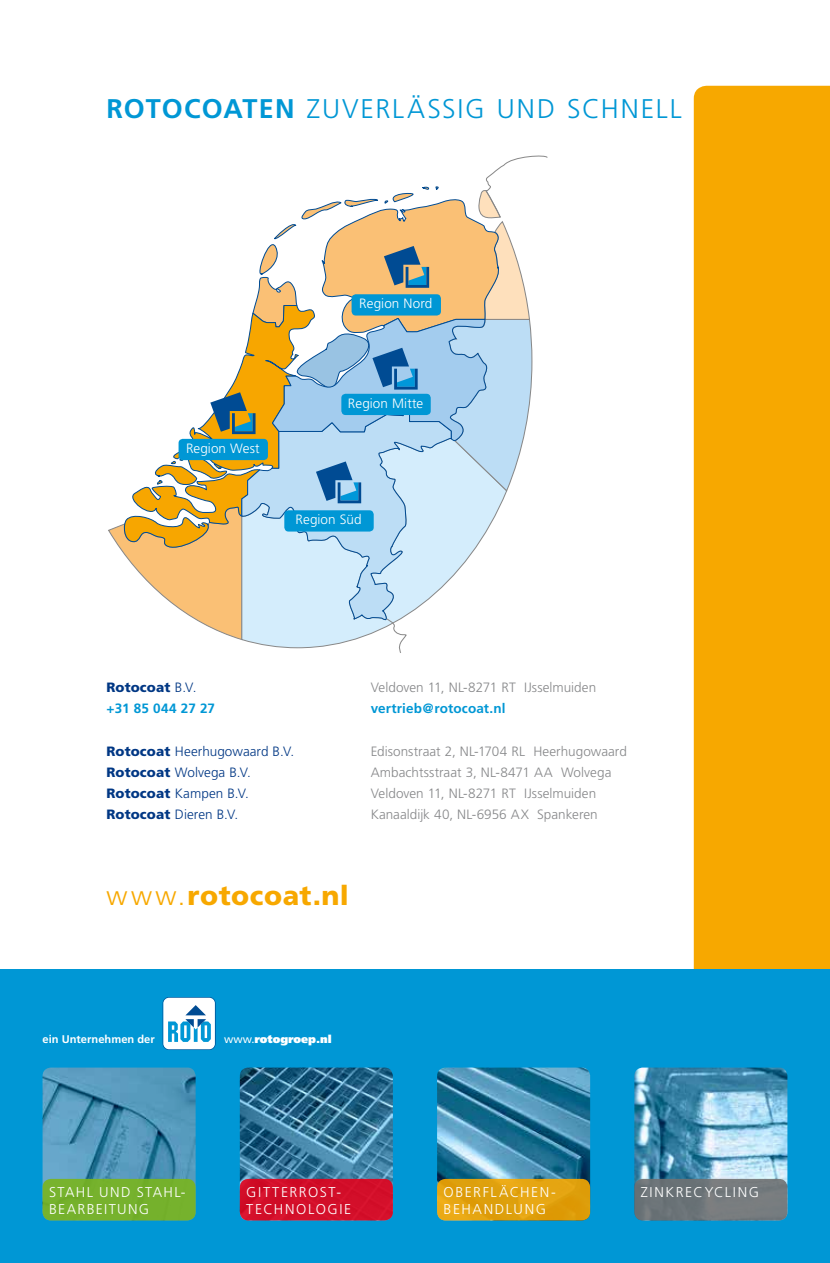
<style>
.page{position:relative;width:830px;height:1263px;background:#fff}
.page>*{position:absolute;margin:0;border:0;box-sizing:border-box;transform-origin:0 0}
.t1{font:300 27px "Frutiger";letter-spacing:.07em;color:#0097d5}
.t2{font:900 27px "Frutiger";letter-spacing:.02em;color:#f7a800}
.t3{font:300 14.25px/17.1px "Frutiger";letter-spacing:.105em;color:#fff}
.t4{font:300 13.5px "Frutiger";letter-spacing:.005em;color:#87888a}
.t5{font:300 13.5px "Frutiger";letter-spacing:.005em;color:#003784}
.t6{font:300 13.5px "Frutiger";letter-spacing:.005em;color:#fff}
.t7{font:700 13.5px "Frutiger";letter-spacing:.01em;color:#0097d5}
.t8{font:900 13.5px "Frutiger";letter-spacing:.01em;color:#003784}
.t9{font:700 11.1px "Frutiger";color:#fff}
.t10{font:900 11.1px "Frutiger";color:#fff}
.s1{font-weight:700}
.s2{font-weight:300}
.s3{font-weight:900}
.s4{font-weight:400}
</style>
<div class="page">
<div style="left:693px;top:86px;width:136px;height:883px;background:#f7a800"></div>
<div style="left:0;top:969px;width:829px;height:294px;background:#0097d5"></div>
<svg style="left:108px;top:155px;width:440px;height:498px"></svg>
<img style="left:43px;top:1067px;width:152px;height:153px">
<div style="left:43px;top:1179px;width:152px;height:41px;background:#76b22d;border-radius:9px"></div>
<img style="left:240px;top:1067px;width:152px;height:153px">
<div style="left:240px;top:1179px;width:152px;height:41px;background:#d30e29;border-radius:9px"></div>
<img style="left:437px;top:1067px;width:153px;height:153px">
<div style="left:437px;top:1179px;width:153px;height:41px;background:#dfa00d;border-radius:9px"></div>
<img style="left:634px;top:1067px;width:153px;height:153px">
<div style="left:634px;top:1179px;width:153px;height:41px;background:#71787c;border-radius:9px"></div>
<div style="left:284px;top:510px;width:89px;height:21px;background:#0097d5;border-radius:4px"></div>
<div style="left:341px;top:394px;width:89px;height:21px;background:#0097d5;border-radius:4px"></div>
<div style="left:351px;top:294px;width:90px;height:21px;background:#0097d5;border-radius:4px"></div>
<div style="left:178px;top:439px;width:90px;height:21px;background:#0097d5;border-radius:4px"></div>
<svg style="left:162px;top:997px;width:53px;height:53px;background:#aed6eb"></svg>
<h1 class="t1" style="left:106px;top:93px;width:576px"><span class="s1">ROTOCOATEN</span> ZUVERLÄSSIG UND SCHNELL</h1>
<p class="t6" style="left:359px;top:296px;width:75px">Region Nord</p>
<p class="t6" style="left:186px;top:441px;width:75px">Region West</p>
<p class="t6" style="left:348px;top:396px;width:77px">Region Mitte</p>
<p class="t6" style="left:295px;top:512px;width:67px">Region Süd</p>
<p class="t8" style="left:106px;top:679px;width:91px">Rotocoat <span class="s2">B.V.</span></p>
<p class="t4" style="left:370px;top:679px;width:227px">Veldoven 11, NL-8271 RT IJsselmuiden</p>
<p class="t7" style="left:106px;top:700px;width:110px">+31 85 044 27 27</p>
<p class="t7" style="left:370px;top:700px;width:136px">vertrieb@rotocoat.nl</p>
<p class="t5" style="left:106px;top:743px;width:189px"><span class="s3">Rotocoat</span> Heerhugowaard B.V.</p>
<p class="t4" style="left:370px;top:743px;width:258px">Edisonstraat 2, NL-1704 RL Heerhugowaard</p>
<p class="t5" style="left:106px;top:765px;width:146px"><span class="s3">Rotocoat</span> Wolvega B.V.</p>
<p class="t4" style="left:370px;top:765px;width:242px">Ambachtsstraat 3, NL-8471 AA Wolvega</p>
<p class="t5" style="left:106px;top:786px;width:144px"><span class="s3">Rotocoat</span> Kampen B.V.</p>
<p class="t4" style="left:370px;top:786px;width:227px">Veldoven 11, NL-8271 RT IJsselmuiden</p>
<p class="t5" style="left:106px;top:807px;width:133px"><span class="s3">Rotocoat</span> Dieren B.V.</p>
<p class="t4" style="left:370px;top:807px;width:228px">Kanaaldijk 40, NL-6956 AX Spankeren</p>
<h1 class="t2" style="left:106px;top:879px;width:244px"><span class="s2">www.</span>rotocoat.nl</h1>
<p class="t9" style="left:43px;top:1032px;width:114px">ein Unternehmen der</p>
<p class="t10" style="left:224px;top:1032px;width:109px"><span class="s4">www.</span>rotogroep.nl</p>
<p class="t3" style="left:49px;top:1183px;width:138px">STAHL UND STAHL-<br>BEARBEITUNG</p>
<p class="t3" style="left:246px;top:1183px;width:106px">GITTERROST-<br>TECHNOLOGIE</p>
<p class="t3" style="left:443px;top:1183px;width:114px">OBERFLÄCHEN-<br>BEHANDLUNG</p>
<p class="t3" style="left:640px;top:1183px;width:120px">ZINKRECYCLING</p>
</div>
